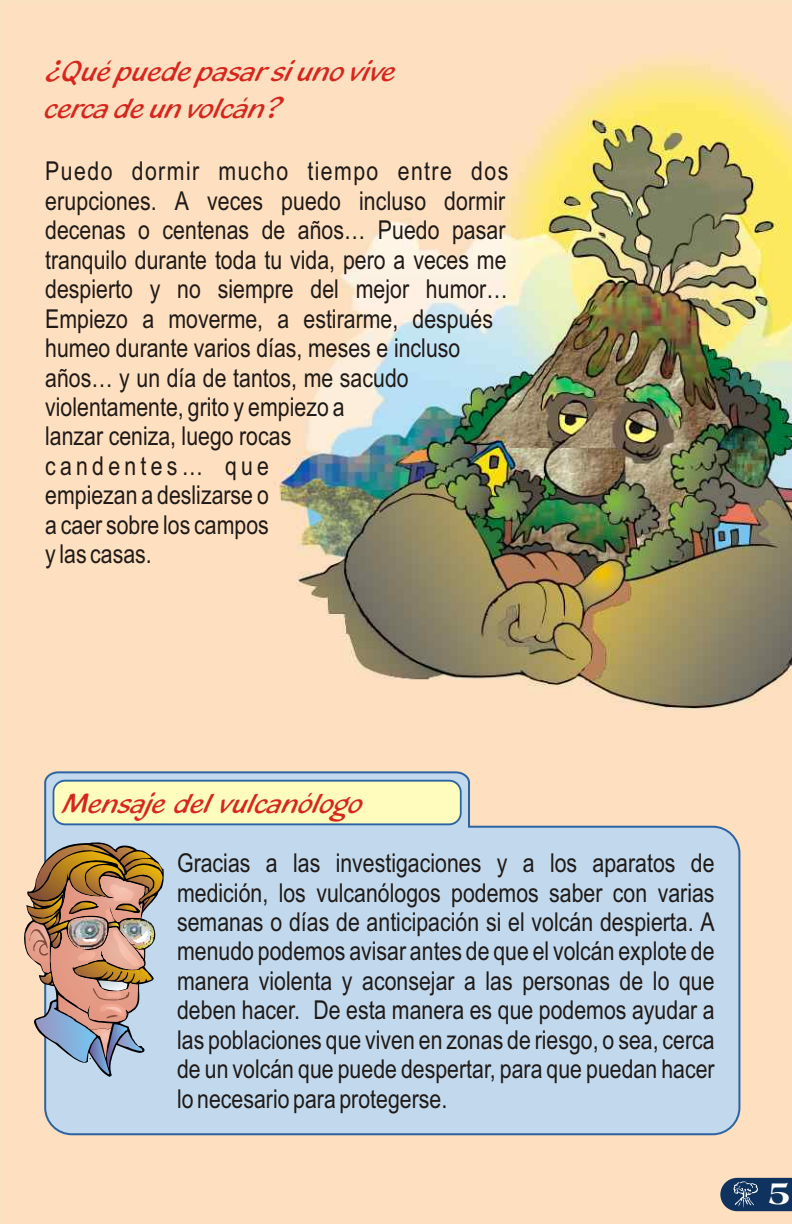
<style>
.page{position:relative;width:792px;height:1224px;background:#fff}
.page>*{position:absolute;margin:0;border:0;box-sizing:border-box;transform-origin:0 0}
.t1{font:33.4px "Americana X Bd BT";color:#fff}
.t2{font:30px/37.2px "Blacklight D";color:#d9261c}
.t3{font:29.4px "Blacklight D";color:#d9261c}
.t4{font:26px/29.4px "Arial Narrow";color:#1f1a17}
</style>
<div class="page">
<img style="left:0;top:0;width:792px;height:1224px">
<svg style="left:43px;top:770px;width:698px;height:366px;background:#c4d7e7"></svg>
<svg style="left:53px;top:780px;width:409px;height:45px;background:#eeefbb"></svg>
<img style="left:22px;top:841px;width:142px;height:236px">
<svg style="left:720px;top:1178px;width:72px;height:33px;background:#29476c"></svg>
<p class="t2" style="left:45px;top:55px;width:352px">¿Qué puede pasar si uno vive cerca de un volcán?</p>
<p class="t4" style="left:45px;top:159px;width:465px">Puedo dormir mucho tiempo entre dos erupciones. A veces puedo incluso dormir decenas o centenas de años… Puedo pasar tranquilo durante toda tu vida, pero a veces me despierto y no siempre del mejor humor…<br>Empiezo a moverme, a estirarme, después humeo durante varios días, meses e incluso años… y un día de tantos, me sacudo violentamente, grito y empiezo a<br>lanzar ceniza, luego rocas<br>candentes… que<br>empiezan a deslizarse o<br>a caer sobre los campos<br>y las casas.</p>
<p class="t3" style="left:64px;top:790px;width:301px">Mensaje del vulcanólogo</p>
<p class="t4" style="left:177px;top:851px;width:539px;text-align:justify">Gracias a las investigaciones y a los aparatos de medición, los vulcanólogos podemos saber con varias semanas o días de anticipación si el volcán despierta. A menudo podemos avisar antes de que el volcán explote de manera violenta y aconsejar a las personas de lo que deben hacer. De esta manera es que podemos ayudar a las poblaciones que viven en zonas de riesgo, o sea, cerca de un volcán que puede despertar, para que puedan hacer lo necesario para protegerse.</p>
<p class="t1" style="left:768px;top:1179px;width:24px">5</p>
</div>
